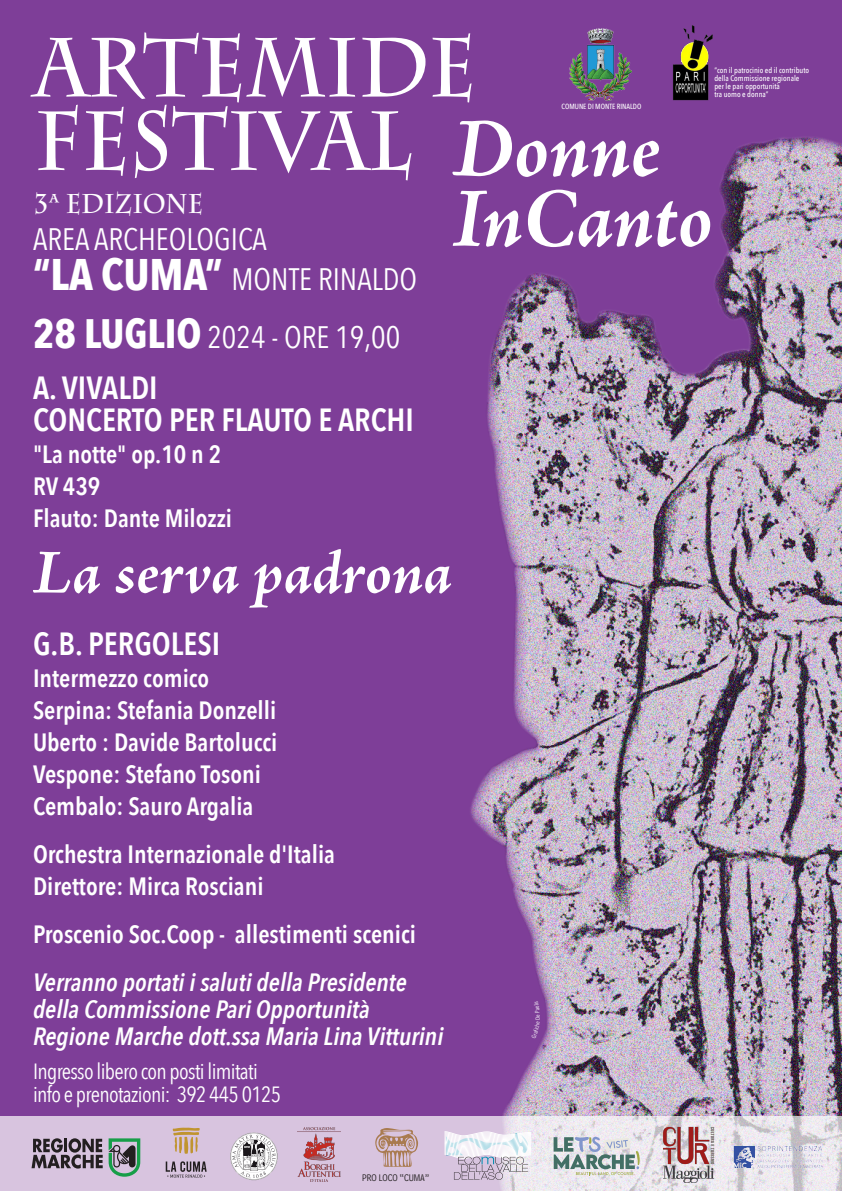
<style>
.page{position:relative;width:842px;height:1191px;background:#7e3e98}
.page>*{position:absolute;margin:0;border:0;box-sizing:border-box;transform-origin:0 0}
.t1{font:italic 700 85.1px/69.9px "Adobe Jenson Pro";letter-spacing:-.005em;color:#fff;scale:.96 1}
.t2{font:700 83.3px/73.4px "Charlemagne Std";color:#fff;scale:.9 1}
.t3{font:italic 700 63px "Adobe Jenson Pro";color:#fff}
.t4{font:600 32px/32px "Avenir Next Condensed";color:#fff}
.t5{font:31px/40px "Avenir Next Condensed";color:#fff}
.t6{font:700 27.1px "Charlemagne Std";color:#fff;scale:.9 1}
.t7{font:600 25px/32px "Avenir Next Condensed";color:#fff}
.t8{font:italic 600 25px/27px "Avenir Next Condensed";color:#fff}
.t9{font:22px/23px "Avenir Next Condensed";letter-spacing:-.03em;color:#fff}
.t10{font:10.1px "Bell Centennial Address";color:#231f20;scale:.94 1}
.t11{font:500 8px/8px "Avenir Next Condensed";color:#fff}
.t12{font:500 7.5px "Avenir Next Condensed";color:#fff}
.s1{font-weight:700;font-size:44.1px}
.s2{font-weight:700;font-size:41px}
</style>
<div class="page">
<img style="left:470px;top:137px;width:372px;height:979px">
<svg style="left:0;top:1116px;width:842px;height:75px;background:#ddd0e2"></svg>
<img style="left:570px;top:28px;width:62px;height:72px">
<img style="left:673px;top:25px;width:40px;height:75px">
<img style="left:663px;top:1126px;width:52px;height:56px">
<svg style="left:32px;top:1138px;width:108px;height:38px;background:#87868e"></svg>
<img style="left:297px;top:1127px;width:43px;height:54px">
<svg style="left:375px;top:1128px;width:43px;height:38px;background:#c5a7a6"></svg>
<svg style="left:444px;top:1131px;width:87px;height:48px;background:#dbd7e3"></svg>
<svg style="left:230px;top:1132px;width:48px;height:48px;background:#c9c4cb"></svg>
<svg style="left:173px;top:1127px;width:27px;height:26px"></svg>
<svg style="left:166px;top:1161px;width:41px;height:16px"></svg>
<svg style="left:554px;top:1136px;width:86px;height:39px;background:#b4bfbf"></svg>
<img style="left:734px;top:1145px;width:89px;height:23px">
<svg style="left:531px;top:1000px;width:9px;height:38px"></svg>
<h2 class="t2" style="left:35px;top:32px;width:493px">ARTEMIDE<br>FESTIVAL</h2>
<p class="t6" style="left:34px;top:188px;width:189px">3ª EDIZIONE</p>
<p class="t11" style="left:714px;top:66px;width:96px">“con il patrocinio ed il contributo della Commissione regionale per le pari opportunità<br>tra uomo e donna”</p>
<p class="t12" style="left:561px;top:102px;width:81px">COMUNE DI MONTE RINALDO</p>
<h1 class="t1" style="left:453px;top:120px;width:272px">Donne<br>InCanto</h1>
<p class="t5" style="left:33px;top:219px;width:386px">AREA ARCHEOLOGICA<br><span class="s1">“LA CUMA”</span> MONTE RINALDO</p>
<p class="t5" style="left:33px;top:317px;width:369px"><span class="s2">28 LUGLIO</span> 2024 - ORE 19,00</p>
<p class="t4" style="left:33px;top:372px;width:382px">A. VIVALDI<br>CONCERTO PER FLAUTO E ARCHI</p>
<p class="t7" style="left:33px;top:438px;width:201px">"La notte" op.10 n 2<br>RV 439<br>Flauto: Dante Milozzi</p>
<h3 class="t3" style="left:33px;top:537px;width:420px">La serva padrona</h3>
<p class="t4" style="left:33px;top:628px;width:189px">G.B. PERGOLESI</p>
<p class="t7" style="left:33px;top:662px;width:246px">Intermezzo comico<br>Serpina: Stefania Donzelli<br>Uberto : Davide Bartolucci<br>Vespone: Stefano Tosoni<br>Cembalo: Sauro Argalia</p>
<p class="t7" style="left:33px;top:838px;width:304px">Orchestra Internazionale d'Italia<br>Direttore: Mirca Rosciani</p>
<p class="t7" style="left:33px;top:918px;width:385px">Proscenio Soc.Coop - allestimenti scenici</p>
<p class="t8" style="left:33px;top:969px;width:412px">Verranno portati i saluti della Presidente della Commissione Pari Opportunità<br>Regione Marche dott.ssa Maria Lina Vitturini</p>
<p class="t9" style="left:33px;top:1060px;width:250px">Ingresso libero con posti limitati info e prenotazioni: 392 445 0125</p>
<p class="t10" style="left:362px;top:1171px;width:73px">PRO LOCO “CUMA”</p>
</div>
